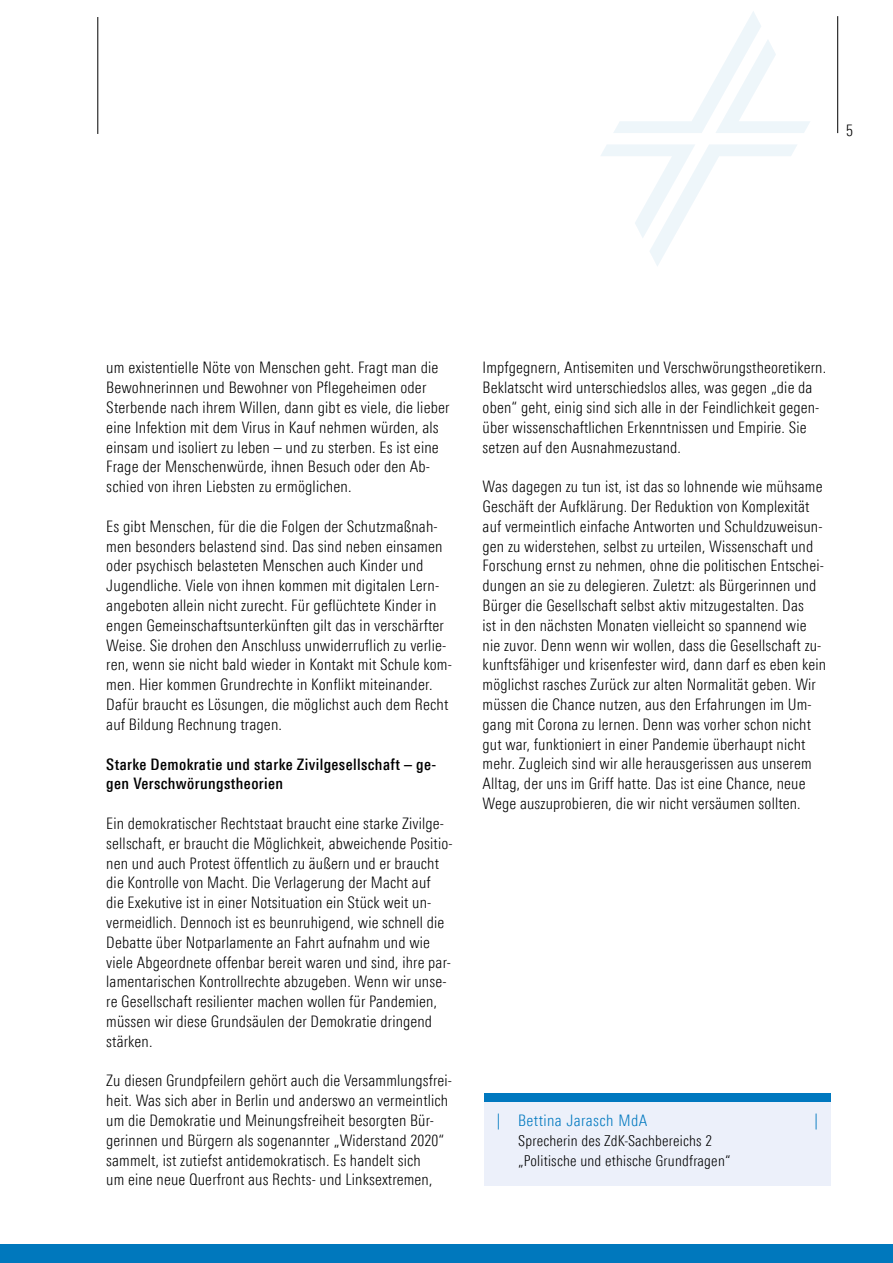
<style>
.page{position:relative;width:893px;height:1263px;background:#fff}
.page>*{position:absolute;margin:0;border:0;box-sizing:border-box;transform-origin:0 0}
.t1{font:300 15.9px/19.8px "Linotype Univers 320 Cn";letter-spacing:.01em;color:#000}
.t2{font:500 15.9px/19.8px "Linotype Univers 520 Cn";letter-spacing:.025em;color:#000}
.t3{font:300 15.9px "Linotype Univers 320 Cn";letter-spacing:.025em;color:#0078bf}
.t4{font:300 15px/19.8px "Linotype Univers 320 Cn";letter-spacing:.015em;color:#000}
</style>
<div class="page">
<hr style="left:837px;top:16px;width:1px;height:117px;background:#000">
<hr style="left:97px;top:17px;width:1px;height:117px;background:#000">
<svg style="left:614px;top:11px;width:196px;height:122px"></svg>
<svg style="left:601px;top:145px;width:196px;height:121px"></svg>
<div style="left:0;top:1245px;width:893px;height:18px;background:#0078bd"></div>
<div style="left:484px;top:1101px;width:347px;height:84px;background:#ecf0fa"></div>
<div style="left:484px;top:1093px;width:347px;height:9px;background:#0078bf"></div>
<p class="t1" style="left:846px;top:120px;width:8px">5</p>
<p class="t1" style="left:106px;top:358px;width:345px">um existentielle Nöte von Menschen geht. Fragt man die Bewohnerinnen und Bewohner von Pflegeheimen oder Sterbende nach ihrem Willen, dann gibt es viele, die lieber eine Infektion mit dem Virus in Kauf nehmen würden, als einsam und isoliert zu leben – und zu sterben. Es ist eine Frage der Menschenwürde, ihnen Besuch oder den Ab&shy;schied von ihren Liebsten zu ermöglichen.</p>
<p class="t1" style="left:106px;top:516px;width:347px">Es gibt Menschen, für die die Folgen der Schutzmaßnah&shy;men besonders belastend sind. Das sind neben einsamen oder psychisch belasteten Menschen auch Kinder und Jugendliche. Viele von ihnen kommen mit digitalen Lern&shy;angeboten allein nicht zurecht. Für geflüchtete Kinder in engen Gemeinschaftsunterkünften gilt das in verschärfter Weise. Sie drohen den Anschluss unwiderruflich zu verlie&shy;ren, wenn sie nicht bald wieder in Kontakt mit Schule kom&shy;men. Hier kommen Grundrechte in Konflikt miteinander.<br>Dafür braucht es Lösungen, die möglichst auch dem Recht auf Bildung Rechnung tragen.</p>
<p class="t2" style="left:106px;top:754px;width:331px">Starke Demokratie und starke Zivilgesellschaft – ge&shy;gen Verschwörungstheorien</p>
<p class="t1" style="left:106px;top:813px;width:348px">Ein demokratischer Rechtstaat braucht eine starke Zivilge&shy;sellschaft, er braucht die Möglichkeit, abweichende Positio&shy;nen und auch Protest öffentlich zu äußern und er braucht die Kontrolle von Macht. Die Verlagerung der Macht auf<br>die Exekutive ist in einer Notsituation ein Stück weit un&shy;vermeidlich. Dennoch ist es beunruhigend, wie schnell die Debatte über Notparlamente an Fahrt aufnahm und wie viele Abgeordnete offenbar bereit waren und sind, ihre par&shy;lamentarischen Kontrollrechte abzugeben. Wenn wir unse&shy;re Gesellschaft resilienter machen wollen für Pandemien, müssen wir diese Grundsäulen der Demokratie dringend stärken.</p>
<p class="t1" style="left:106px;top:1071px;width:347px">Zu diesen Grundpfeilern gehört auch die Versammlungsfrei&shy;heit. Was sich aber in Berlin und anderswo an vermeintlich um die Demokratie und Meinungsfreiheit besorgten Bür&shy;gerinnen und Bürgern als sogenannter „Widerstand 2020“ sammelt, ist zutiefst antidemokratisch. Es handelt sich<br>um eine neue Querfront aus Rechts- und Linksextremen,</p>
<p class="t1" style="left:483px;top:358px;width:345px">Impfgegnern, Antisemiten und Verschwörungstheoretikern.<br>Beklatscht wird unterschiedslos alles, was gegen „die da oben“ geht, einig sind sich alle in der Feindlichkeit gegen&shy;über wissenschaftlichen Erkenntnissen und Empirie. Sie setzen auf den Ausnahmezustand.</p>
<p class="t1" style="left:483px;top:477px;width:345px">Was dagegen zu tun ist, ist das so lohnende wie mühsame Geschäft der Aufklärung. Der Reduktion von Komplexität auf vermeintlich einfache Antworten und Schuldzuweisun&shy;gen zu widerstehen, selbst zu urteilen, Wissenschaft und Forschung ernst zu nehmen, ohne die politischen Entschei&shy;dungen an sie zu delegieren. Zuletzt: als Bürgerinnen und Bürger die Gesellschaft selbst aktiv mitzugestalten. Das<br>ist in den nächsten Monaten vielleicht so spannend wie nie zuvor. Denn wenn wir wollen, dass die Gesellschaft zu&shy;kunftsfähiger und krisenfester wird, dann darf es eben kein möglichst rasches Zurück zur alten Normalität geben. Wir müssen die Chance nutzen, aus den Erfahrungen im Um&shy;gang mit Corona zu lernen. Denn was vorher schon nicht gut war, funktioniert in einer Pandemie überhaupt nicht mehr. Zugleich sind wir alle herausgerissen aus unserem Alltag, der uns im Griff hatte. Das ist eine Chance, neue Wege auszuprobieren, die wir nicht versäumen sollten.</p>
<p class="t3" style="left:497px;top:1111px;width:152px">| Bettina Jarasch MdA</p>
<p class="t3" style="left:814px;top:1111px;width:5px">|</p>
<p class="t4" style="left:518px;top:1130px;width:214px">Sprecherin des ZdK-Sachbereichs 2 „Politische und ethische Grundfragen“</p>
</div>
